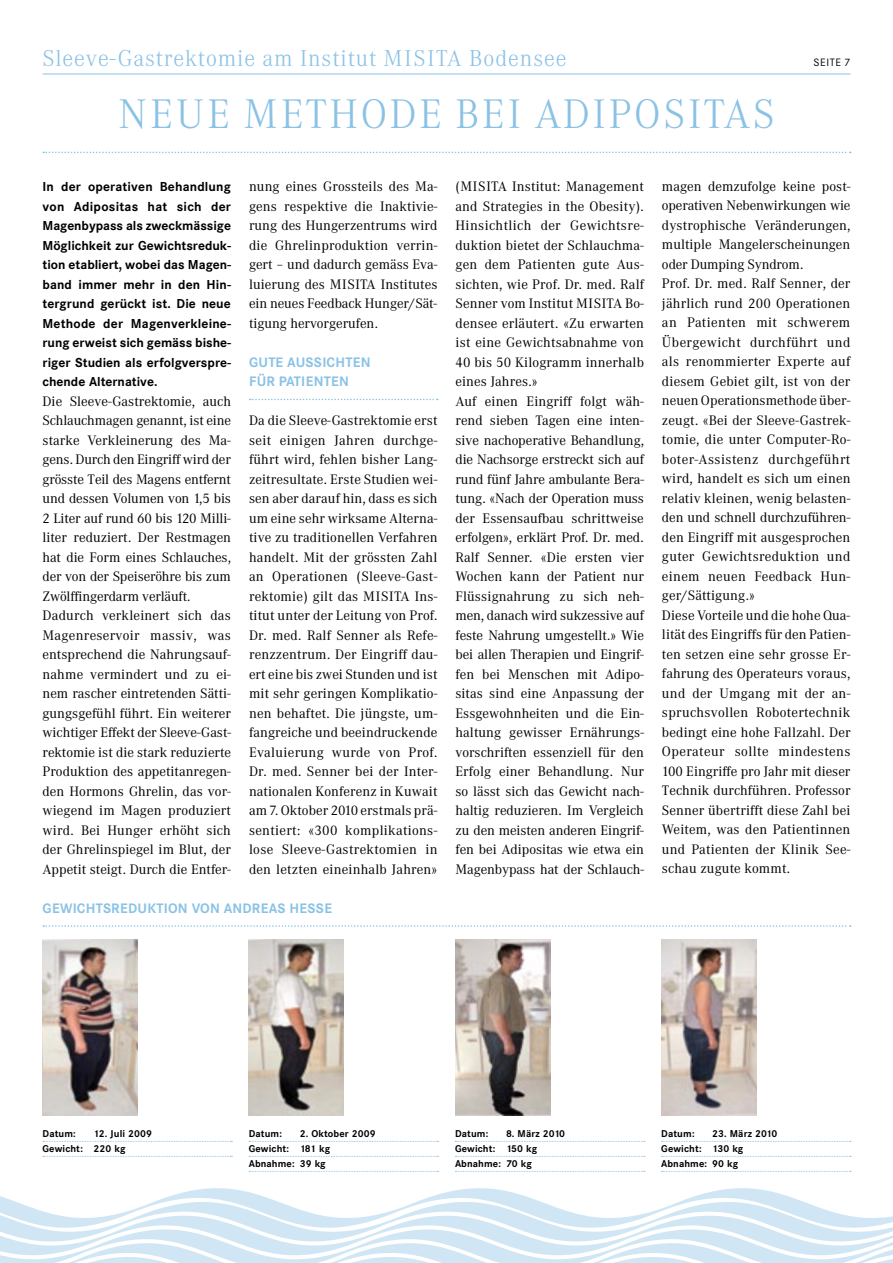
<style>
.page{position:relative;width:893px;height:1263px;background:#fff}
.page>*{position:absolute;margin:0;border:0;box-sizing:border-box;transform-origin:0 0}
.t1{font:300 40.5px "Corporate ABQ";letter-spacing:.07em;color:#8ac2e6}
.t2{font:300 22.5px "Corporate ABQ";letter-spacing:.04em;color:#8ac2e6}
.t3{font:13.5px/19.5px "Corporate ABQ";letter-spacing:.005em;color:#000}
.t4{font:700 13.5px/19.5px "Corporate SBQ";letter-spacing:.02em;color:#8ac2e6}
.t5{font:700 12.75px/19.5px "Corporate SBQ";letter-spacing:.005em;color:#000;text-align:justify}
.t6{font:10.5px "Corporate SBQ";color:#000}
.t7{font:700 9.75px/15px "Corporate SBQ";letter-spacing:.01em;color:#000}
</style>
<div class="page">
<svg style="left:0;top:1188px;width:893px;height:75px"></svg>
<hr style="left:43px;top:74px;width:807px;height:1px;background:#8ac2e6">
<svg style="left:43px;top:152px;width:808px;height:1px"></svg>
<svg style="left:250px;top:399px;width:188px;height:1px"></svg>
<svg style="left:43px;top:1141px;width:189px;height:1px"></svg>
<svg style="left:43px;top:1156px;width:189px;height:1px"></svg>
<svg style="left:249px;top:1141px;width:190px;height:1px"></svg>
<svg style="left:249px;top:1156px;width:190px;height:1px"></svg>
<svg style="left:249px;top:1171px;width:190px;height:1px"></svg>
<svg style="left:455px;top:1141px;width:190px;height:1px"></svg>
<svg style="left:455px;top:1156px;width:190px;height:1px"></svg>
<svg style="left:455px;top:1171px;width:190px;height:1px"></svg>
<svg style="left:662px;top:1141px;width:189px;height:1px"></svg>
<svg style="left:662px;top:1156px;width:189px;height:1px"></svg>
<svg style="left:662px;top:1171px;width:189px;height:1px"></svg>
<svg style="left:43px;top:925px;width:808px;height:2px"></svg>
<img style="left:43px;top:940px;width:95px;height:175px">
<img style="left:249px;top:940px;width:95px;height:175px">
<img style="left:455px;top:940px;width:95px;height:175px">
<img style="left:661px;top:940px;width:95px;height:175px">
<h2 class="t2" style="left:43px;top:45px;width:526px">Sleeve-Gastrektomie am Institut MISITA Bodensee</h2>
<p class="t6" style="left:814px;top:56px;width:38px">SEITE 7</p>
<h1 class="t1" style="left:119px;top:90px;width:657px">NEUE METHODE BEI ADIPO SITAS</h1>
<p class="t5" style="left:43px;top:177px;width:190px">In der operativen Behandlung von Adipositas hat sich der Magenbypass als zweckmässige Möglichkeit zur Gewichtsreduk&shy;tion etabliert, wobei das Magen&shy;band immer mehr in den Hin&shy;tergrund gerückt ist. Die neue Methode der Magenverkleine&shy;rung erweist sich gemäss bishe&shy;riger Studien als erfolgverspre&shy;chende Alternative.</p>
<p class="t3" style="left:43px;top:392px;width:190px">Die Sleeve-Gastrektomie, auch<br>Schlauchmagen genannt, ist eine starke Verkleinerung des Ma&shy;gens. Durch den Eingriff wird der grösste Teil des Magens entfernt und dessen Volumen von 1,5 bis<br>2 Liter auf rund 60 bis 120 Milli&shy;liter reduziert. Der Restmagen hat die Form eines Schlauches, der von der Speiseröhre bis zum<br>Zwölffingerdarm verläuft.<br>Dadurch verkleinert sich das<br>Magenreservoir massiv, was entsprechend die Nahrungsauf&shy;nahme vermindert und zu ei&shy;nem rascher eintretenden Sätti&shy;gungsgefühl führt. Ein weiterer wichtiger Effekt der Sleeve-Gast&shy;rektomie ist die stark reduzierte<br>Produktion des appetitanregen&shy;den Hormons Ghrelin, das vor&shy;wiegend im Magen produziert wird. Bei Hunger erhöht sich der Ghrelinspiegel im Blut, der<br>Appetit steigt. Durch die Entfer-</p>
<p class="t3" style="left:249px;top:177px;width:190px;text-align:justify">nung eines Grossteils des Ma&shy;gens respektive die Inaktivie&shy;rung des Hungerzentrums wird die Ghrelinproduktion verrin&shy;gert – und dadurch gemäss Eva&shy;luierung des MISITA Institutes ein neues Feedback Hunger/Sät&shy;tigung hervorgerufen.</p>
<p class="t4" style="left:249px;top:353px;width:19px">Gute</p>
<p class="t4" style="left:249px;top:353px;width:56px;text-indent:38px">Aussichten für Patienten</p>
<p class="t3" style="left:249px;top:411px;width:190px;text-align:justify">Da die Sleeve-Gastrektomie erst seit einigen Jahren durchge&shy;führt wird, fehlen bisher Lang&shy;zeitresultate. Erste Studien wei&shy;sen aber darauf hin, dass es sich um eine sehr wirksame Alterna&shy;tive zu traditionellen Verfahren handelt. Mit der grössten Zahl an Operationen (Sleeve-Gast&shy;rektomie) gilt das MISITA Ins&shy;titut unter der Leitung von Prof.<br>Dr. med. Ralf Senner als Refe&shy;renzzentrum. Der Eingriff dau&shy;ert eine bis zwei Stunden und ist mit sehr geringen Komplikatio&shy;nen behaftet. Die jüngste, um&shy;fangreiche und beeindruckende Evaluierung wurde von Prof.<br>Dr. med. Senner bei der Inter&shy;nationalen Konferenz in Kuwait am 7. Oktober 2010 erstmals prä&shy;sentiert: «300 komplikations&shy;lose Sleeve-Gastrektomien in den letzten eineinhalb Jahren»</p>
<p class="t4" style="left:43px;top:899px;width:10px">gewichtsreduktion</p>
<p class="t4" style="left:192px;top:899px;width:10px">von</p>
<p class="t4" style="left:224px;top:899px;width:19px">Andreas</p>
<p class="t4" style="left:289px;top:899px;width:19px">Hesse</p>
<p class="t3" style="left:455px;top:177px;width:190px">(MISITA Institut: Management and Strategies in the Obesity).<br>Hinsichtlich der Gewichtsre&shy;duktion bietet der Schlauchma&shy;gen dem Patienten gute Aus&shy;sichten, wie Prof. Dr. med. Ralf<br>Senner vom Institut MISITA Bo&shy;densee erläutert. «Zu erwarten ist eine Gewichtsabnahme von<br>40 bis 50 Kilogramm innerhalb eines Jahres.»<br>Auf einen Eingriff folgt wäh&shy;rend sieben Tagen eine inten&shy;sive nachoperative Behandlung, die Nachsorge erstreckt sich auf rund fünf Jahre ambulante Bera&shy;tung. «Nach der Operation muss der Essensaufbau schrittweise erfolgen», erklärt Prof. Dr. med.<br>Ralf Senner. «Die ersten vier<br>Wochen kann der Patient nur<br>Flüssignahrung zu sich neh&shy;men, danach wird sukzessive auf feste Nahrung umgestellt.» Wie bei allen Therapien und Eingrif&shy;fen bei Menschen mit Adipo&shy;sitas sind eine Anpassung der<br>Essgewohnheiten und die Ein&shy;haltung gewisser Ernährungs&shy;vorschriften essenziell für den<br>Erfolg einer Behandlung. Nur so lässt sich das Gewicht nach&shy;haltig reduzieren. Im Vergleich zu den meisten anderen Eingrif&shy;fen bei Adipositas wie etwa ein<br>Magenbypass hat der Schlauch-</p>
<p class="t3" style="left:662px;top:177px;width:190px">magen demzufolge keine post&shy;operativen Nebenwirkungen wie dystrophische Veränderungen, multiple Mangelerscheinungen oder Dumping Syndrom.<br>Prof. Dr. med. Ralf Senner, der jährlich rund 200 Operationen an Patienten mit schwerem<br>Übergewicht durchführt und als renommierter Experte auf diesem Gebiet gilt, ist von der neuen Operationsmethode über&shy;zeugt. «Bei der Sleeve-Gastrek&shy;tomie, die unter Computer-Ro&shy;boter-Assistenz durchgeführt wird, handelt es sich um einen relativ kleinen, wenig belasten&shy;den und schnell durchzuführen&shy;den Eingriff mit ausgesprochen guter Gewichtsreduktion und einem neuen Feedback Hun&shy;ger/Sättigung.»<br>Diese Vorteile und die hohe Qua&shy;lität des Eingriffs für den Patien&shy;ten setzen eine sehr grosse Er&shy;fahrung des Operateurs voraus, und der Umgang mit der an&shy;spruchsvollen Robotertechnik bedingt eine hohe Fallzahl. Der<br>Operateur sollte mindestens<br>100 Eingriffe pro Jahr mit dieser<br>Technik durchführen. Professor<br>Senner übertrifft diese Zahl bei<br>Weitem, was den Patientinnen und Patienten der Klinik See&shy;schau zugute kommt.</p>
<p class="t7" style="left:43px;top:1126px;width:111px;text-indent:51px">12. Juli 2009<br>Gewicht: 220 kg</p>
<p class="t7" style="left:249px;top:1126px;width:35px">Datum:</p>
<p class="t7" style="left:249px;top:1126px;width:128px;text-indent:51px">2. Oktober 2009<br>Gewicht: 181 kg<br>Abnahme: 39 kg</p>
<p class="t7" style="left:455px;top:1126px;width:35px">Datum:</p>
<p class="t7" style="left:455px;top:1126px;width:112px;text-indent:51px">8. März 2010<br>Gewicht: 150 kg<br>Abnahme: 70 kg</p>
<p class="t7" style="left:661px;top:1126px;width:35px">Datum:</p>
<p class="t7" style="left:661px;top:1126px;width:118px;text-indent:51px">23. März 2010<br>Gewicht: 130 kg<br>Abnahme: 90 kg</p>
<p class="t7" style="left:43px;top:1126px;width:35px">Datum:</p>
</div>
